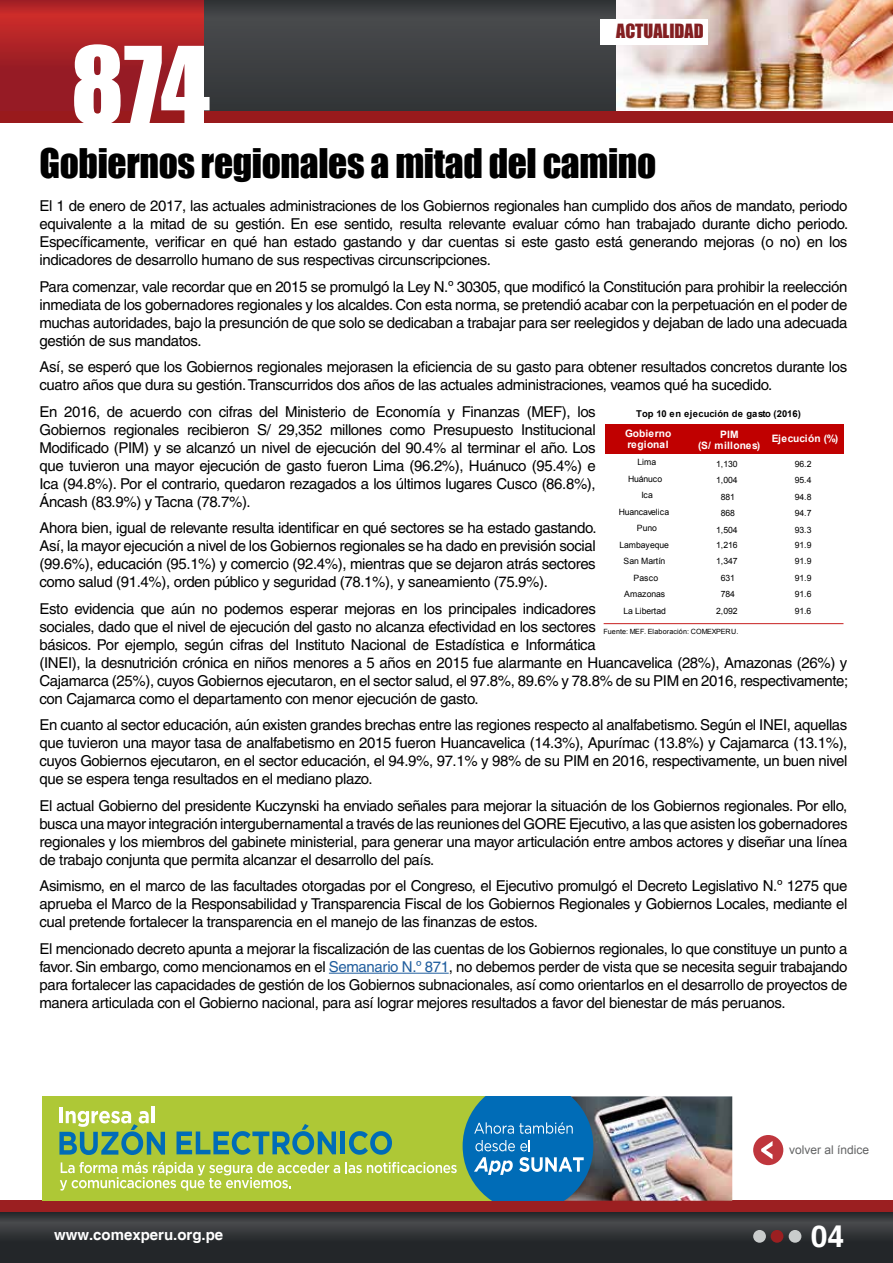
<style>
.page{position:relative;width:893px;height:1263px;background:#fff}
.page>*{position:absolute;margin:0;border:0;box-sizing:border-box;transform-origin:0 0}
.t1{font:99px "Impact";color:#fff}
.t2{font:37.5px "Impact";letter-spacing:-.01em;color:#000}
.t3{font:700 30px "Helvetica";color:#fff}
.t4{font:18px "Impact";color:#831f21}
.t5{font:15px/18px "Helvetica";letter-spacing:-.025em;color:#000;text-align:justify}
.t6{font:700 15px "Helvetica";color:#fff}
.t7{font:12px "Arial";color:#636465}
.t8{font:700 10.2px/10.9px "Arial";letter-spacing:.005em;color:#fff}
.t9{font:700 10.2px/10.9px "Arial";letter-spacing:.03em;color:#fff;text-align:center}
.t10{font:700 9.45px "Arial";letter-spacing:.005em;color:#000}
.t11{font:8.7px "Arial";letter-spacing:-.015em;color:#000}
.t12{font:7.2px "Arial";color:#000}
.s1{color:#215e9e}
</style>
<div class="page">
<div style="left:200px;top:0;width:693px;height:123px;background:#3d3f41"></div>
<img style="left:617px;top:0;width:276px;height:111px">
<svg style="left:0;top:1212px;width:893px;height:51px;background:#2d3033"></svg>
<div style="left:0;top:1200px;width:893px;height:12px;background:#9b1f21"></div>
<div style="left:753px;top:1230px;width:13px;height:13px;background:#c9cccc;border-radius:50%"></div>
<div style="left:771px;top:1230px;width:12px;height:13px;background:#9b1f21;border-radius:50%"></div>
<div style="left:789px;top:1230px;width:12px;height:13px;background:#c9cccc;border-radius:50%"></div>
<div style="left:753px;top:1135px;width:30px;height:30px;background:#bf363d;border-radius:50%"></div>
<svg style="left:761px;top:1141px;width:11px;height:18px"></svg>
<svg style="left:0;top:0;width:203px;height:111px;background:#a72026"></svg>
<div style="left:0;top:111px;width:893px;height:12px;background:#991a1c"></div>
<div style="left:600px;top:19px;width:108px;height:25px;background:#fff"></div>
<hr style="left:329px;top:973px;width:120px;height:1px;background:#215e9e">
<div style="left:43px;top:1096px;width:497px;height:105px;background:#aec836"></div>
<hr style="left:60px;top:1107px;width:3px;height:16px;background:#fff">
<hr style="left:151px;top:1107px;width:3px;height:16px;background:#fff">
<svg style="left:59px;top:1111px;width:106px;height:44px"></svg>
<svg style="left:177px;top:1124px;width:159px;height:31px"></svg>
<hr style="left:341px;top:1131px;width:4px;height:23px;background:#006cb7">
<svg style="left:349px;top:1131px;width:43px;height:24px"></svg>
<img style="left:593px;top:1096px;width:139px;height:105px">
<svg style="left:463px;top:1096px;width:130px;height:105px;background:#247caf"></svg>
<svg style="left:346px;top:1162px;width:111px;height:11px"></svg>
<svg style="left:60px;top:1161px;width:280px;height:29px"></svg>
<hr style="left:604px;top:623px;width:239px;height:1px;background:#ce3b3b">
<div style="left:605px;top:424px;width:238px;height:29px;background:#c00000"></div>
<h1 class="t1" style="left:71px;top:8px;width:141px">874</h1>
<p class="t4" style="left:616px;top:17px;width:89px">ACTUALIDAD</p>
<h2 class="t2" style="left:40px;top:134px;width:618px">Gobiernos regionales a mitad del camino</h2>
<p class="t5" style="left:40px;top:197px;width:810px">El 1 de enero de 2017, las actuales administraciones de los Gobiernos regionales han cumplido dos años de mandato, periodo equivalente a la mitad de su gestión. En ese sentido, resulta relevante evaluar cómo han trabajado durante dicho periodo.<br>Específicamente, verificar en qué han estado gastando y dar cuentas si este gasto está generando mejoras (o no) en los indicadores de desarrollo humano de sus respectivas circunscripciones.</p>
<p class="t5" style="left:40px;top:277px;width:809px">Para comenzar, vale recordar que en 2015 se promulgó la Ley N.º 30305, que modificó la Constitución para prohibir la reelección inmediata de los gobernadores regionales y los alcaldes. Con esta norma, se pretendió acabar con la perpetuación en el poder de muchas autoridades, bajo la presunción de que solo se dedicaban a trabajar para ser reelegidos y dejaban de lado una adecuada gestión de sus mandatos.</p>
<p class="t5" style="left:40px;top:358px;width:809px">Así, se esperó que los Gobiernos regionales mejorasen la eficiencia de su gasto para obtener resultados concretos durante los cuatro años que dura su gestión. Transcurridos dos años de las actuales administraciones, veamos qué ha sucedido.</p>
<p class="t5" style="left:40px;top:402px;width:558px">En 2016, de acuerdo con cifras del Ministerio de Economía y Finanzas (MEF), los Gobiernos regionales recibieron S/ 29,352 millones como Presupuesto Institucional Modificado (PIM) y se alcanzó un nivel de ejecución del 90.4% al terminar el año. Los que tuvieron una mayor ejecución de gasto fueron Lima (96.2%), Huánuco (95.4%) e Ica (94.8%). Por el contrario, quedaron rezagados a los últimos lugares Cusco (86.8%), Áncash (83.9%) y Tacna (78.7%).</p>
<p class="t5" style="left:40px;top:519px;width:559px">Ahora bien, igual de relevante resulta identificar en qué sectores se ha estado gastando.<br>Así, la mayor ejecución a nivel de los Gobiernos regionales se ha dado en previsión social (99.6%), educación (95.1%) y comercio (92.4%), mientras que se dejaron atrás sectores como salud (91.4%), orden público y seguridad (78.1%), y saneamiento (75.9%).</p>
<p class="t5" style="left:40px;top:599px;width:810px;text-align:left">Esto evidencia que aún no podemos esperar mejoras en los principales indicadores<br>sociales, dado que el nivel de ejecución del gasto no alcanza efectividad en los sectores<br>básicos. Por ejemplo, según cifras del Instituto Nacional de Estadística e Informática<br>(INEI), la desnutrición crónica en niños menores a 5 años en 2015 fue alarmante en Huancavelica (28%), Amazonas (26%) y Cajamarca (25%), cuyos Gobiernos ejecutaron, en el sector salud, el 97.8%, 89.6% y 78.8% de su PIM en 2016, respectivamente; con Cajamarca como el departamento con menor ejecución de gasto.</p>
<p class="t5" style="left:40px;top:716px;width:809px">En cuanto al sector educación, aún existen grandes brechas entre las regiones respecto al analfabetismo. Según el INEI, aquellas que tuvieron una mayor tasa de analfabetismo en 2015 fueron Huancavelica (14.3%), Apurímac (13.8%) y Cajamarca (13.1%), cuyos Gobiernos ejecutaron, en el sector educación, el 94.9%, 97.1% y 98% de su PIM en 2016, respectivamente, un buen nivel que se espera tenga resultados en el mediano plazo.</p>
<p class="t5" style="left:40px;top:796px;width:809px">El actual Gobierno del presidente Kuczynski ha enviado señales para mejorar la situación de los Gobiernos regionales. Por ello, busca una mayor integración intergubernamental a través de las reuniones del GORE Ejecutivo, a las que asisten los gobernadores regionales y los miembros del gabinete ministerial, para generar una mayor articulación entre ambos actores y diseñar una línea de trabajo conjunta que permita alcanzar el desarrollo del país.</p>
<p class="t5" style="left:40px;top:877px;width:809px">Asimismo, en el marco de las facultades otorgadas por el Congreso, el Ejecutivo promulgó el Decreto Legislativo N.º 1275 que aprueba el Marco de la Responsabilidad y Transparencia Fiscal de los Gobiernos Regionales y Gobiernos Locales, mediante el cual pretende fortalecer la transparencia en el manejo de las finanzas de estos.</p>
<p class="t5" style="left:40px;top:939px;width:809px">El mencionado decreto apunta a mejorar la fiscalización de las cuentas de los Gobiernos regionales, lo que constituye un punto a favor. Sin embargo, como mencionamos en el <span class="s1">Semanario N.º 871</span>, no debemos perder de vista que se necesita seguir trabajando para fortalecer las capacidades de gestión de los Gobiernos subnacionales, así como orientarlos en el desarrollo de proyectos de manera articulada con el Gobierno nacional, para así lograr mejores resultados a favor del bienestar de más peruanos.</p>
<p class="t10" style="left:636px;top:407px;width:166px">Top 10 en ejecución de gasto (2016)</p>
<p class="t8" style="left:625px;top:428px;width:48px">Gobierno regional</p>
<p class="t9" style="left:698px;top:429px;width:64px">PIM<br>(S/ millones)</p>
<p class="t8" style="left:772px;top:434px;width:68px">Ejecución (%)</p>
<p class="t11" style="left:638px;top:456px;width:20px">Lima</p>
<p class="t11" style="left:716px;top:458px;width:23px">1,130</p>
<p class="t11" style="left:795px;top:458px;width:18px">96.2</p>
<p class="t11" style="left:628px;top:473px;width:36px">Huánuco</p>
<p class="t11" style="left:716px;top:474px;width:23px">1,004</p>
<p class="t11" style="left:795px;top:474px;width:18px">95.4</p>
<p class="t11" style="left:641px;top:489px;width:13px">Ica</p>
<p class="t11" style="left:721px;top:491px;width:16px">881</p>
<p class="t11" style="left:795px;top:491px;width:18px">94.8</p>
<p class="t11" style="left:619px;top:506px;width:52px">Huancavelica</p>
<p class="t11" style="left:721px;top:507px;width:16px">868</p>
<p class="t11" style="left:795px;top:507px;width:18px">94.7</p>
<p class="t11" style="left:637px;top:522px;width:22px">Puno</p>
<p class="t11" style="left:716px;top:524px;width:23px">1,504</p>
<p class="t11" style="left:795px;top:524px;width:18px">93.3</p>
<p class="t11" style="left:619px;top:539px;width:51px">Lambayeque</p>
<p class="t11" style="left:716px;top:539px;width:23px">1,216</p>
<p class="t11" style="left:795px;top:539px;width:18px">91.9</p>
<p class="t11" style="left:623px;top:555px;width:44px">San Martín</p>
<p class="t11" style="left:716px;top:555px;width:23px">1,347</p>
<p class="t11" style="left:795px;top:555px;width:18px">91.9</p>
<p class="t11" style="left:634px;top:572px;width:26px">Pasco</p>
<p class="t11" style="left:721px;top:572px;width:16px">631</p>
<p class="t11" style="left:795px;top:572px;width:18px">91.9</p>
<p class="t11" style="left:624px;top:588px;width:42px">Amazonas</p>
<p class="t11" style="left:721px;top:588px;width:16px">784</p>
<p class="t11" style="left:795px;top:588px;width:18px">91.6</p>
<p class="t11" style="left:623px;top:605px;width:44px">La Libertad</p>
<p class="t11" style="left:716px;top:605px;width:23px">2,092</p>
<p class="t11" style="left:795px;top:605px;width:18px">91.6</p>
<p class="t12" style="left:603px;top:627px;width:136px">Fuente: MEF. Elaboración: COMEXPERU.</p>
<p class="t6" style="left:54px;top:1226px;width:171px">www.comexperu.org.pe</p>
<p class="t7" style="left:789px;top:1142px;width:82px">volver al índice</p>
<h3 class="t3" style="left:811px;top:1218px;width:35px">04</h3>
</div>
